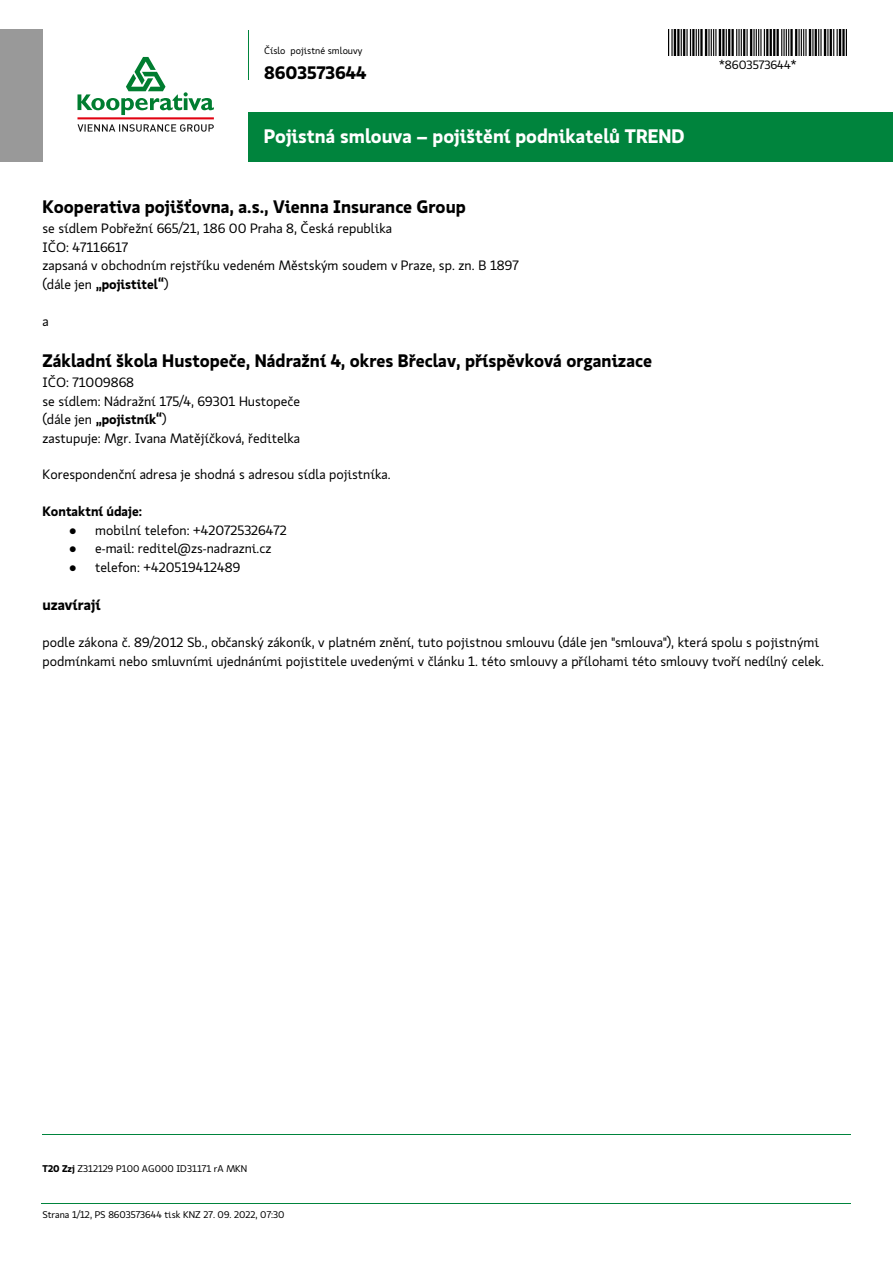
<style>
.page{position:relative;width:893px;height:1263px;background:#fff}
.page>*{position:absolute;margin:0;border:0;box-sizing:border-box;transform-origin:0 0}
.t1{font:700 19.5px "Koop Pro";color:#fff}
.t2{font:700 18px "Koop Pro";color:#000}
.t3{font:700 15px "Koop Pro";color:#000}
.t4{font:13.5px/18.6px "Koop Pro";color:#000}
.t5{font:700 13.5px "Koop Pro";color:#000}
.t6{font:12px "Koop Pro";color:#000}
.t7{font:9.75px "Koop Pro";color:#000}
.s1{font-weight:700}
.s2{font-family:"Courier New"}
</style>
<div class="page">
<hr style="left:42px;top:1134px;width:808px;height:1px;background:#00843d">
<hr style="left:41px;top:1203px;width:809px;height:1px;background:#00843d">
<div style="left:0;top:30px;width:43px;height:131px;background:#999"></div>
<svg style="left:78px;top:57px;width:136px;height:58px"></svg>
<hr style="left:77px;top:117px;width:137px;height:2px;background:#e10211">
<svg style="left:78px;top:124px;width:136px;height:8px"></svg>
<hr style="left:249px;top:30px;width:1px;height:49px;background:#00843d">
<div style="left:249px;top:112px;width:644px;height:49px;background:#00843d"></div>
<img style="left:668px;top:30px;width:179px;height:25px">
<p class="t7" style="left:264px;top:45px;width:100px">Číslo pojistné smlouvy</p>
<h2 class="t2" style="left:264px;top:61px;width:104px">8603573644</h2>
<h1 class="t1" style="left:264px;top:123px;width:423px">Pojistná smlouva – pojištění podnikatelů TREND</h1>
<p class="t6" style="left:719px;top:58px;width:79px">*8603573644*</p>
<h2 class="t2" style="left:42px;top:195px;width:425px">Kooperativa pojišťovna, a.s., Vienna Insurance Group</h2>
<p class="t4" style="left:42px;top:218px;width:478px">se sídlem Pobřežní 665/21, 186 00 Praha 8, Česká republika<br>IČO: 47116617<br>zapsaná v obchodním rejstříku vedeném Městským soudem v Praze, sp. zn. B 1897 (dále jen <span class="s1">„pojistitel“</span>)</p>
<p class="t4" style="left:42px;top:311px;width:8px">a</p>
<h2 class="t2" style="left:42px;top:349px;width:611px">Základní škola Hustopeče, Nádražní 4, okres Břeclav, příspěvková organizace</h2>
<p class="t4" style="left:42px;top:372px;width:259px">IČO: 71009868<br>se sídlem: Nádražní 175/4, 69301 Hustopeče (dále jen <span class="s1">„pojistník“</span>)<br>zastupuje: Mgr. Ivana Matějíčková, ředitelka</p>
<p class="t4" style="left:42px;top:465px;width:350px">Korespondenční adresa je shodná s adresou sídla pojistníka.</p>
<p class="t5" style="left:42px;top:503px;width:101px">Kontaktní údaje:</p>
<p class="t4" style="left:69px;top:520px;width:219px"><span class="s2">●</span> mobilní telefon: +420725326472</p>
<p class="t4" style="left:69px;top:539px;width:204px"><span class="s2">●</span> e-mail: reditel@zs-nadrazni.cz</p>
<p class="t4" style="left:69px;top:557px;width:173px"><span class="s2">●</span> telefon: +420519412489</p>
<p class="t3" style="left:42px;top:595px;width:59px">uzavírají</p>
<p class="t4" style="left:42px;top:633px;width:783px">podle zákona č. 89/2012 Sb., občanský zákoník, v platném znění, tuto pojistnou smlouvu (dále jen "smlouva"), která spolu s pojistnými podmínkami nebo smluvními ujednáními pojistitele uvedenými v článku 1. této smlouvy a přílohami této smlouvy tvoří nedílný celek.</p>
<p class="t7" style="left:42px;top:1162px;width:206px"><span class="s1">T20 Zzj</span> Z312129 P100 AG000 ID31171 rA MKN</p>
<p class="t7" style="left:42px;top:1208px;width:244px">Strana 1/12, PS 8603573644 tisk KNZ 27. 09. 2022, 07:30</p>
</div>
